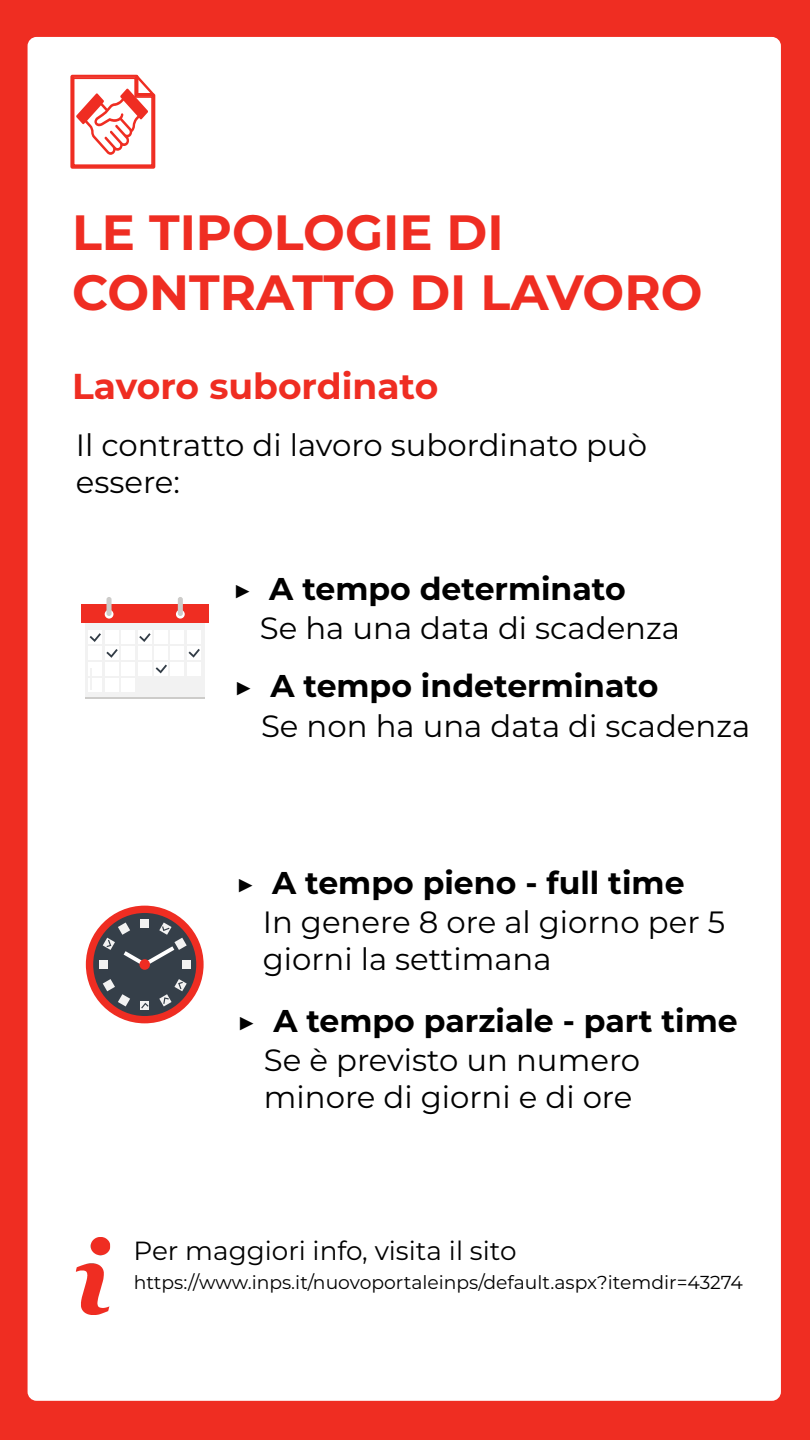
<style>
.page{position:relative;width:810px;height:1440px;background:#ef2d22}
.page>*{position:absolute;margin:0;border:0;box-sizing:border-box;transform-origin:0 0}
.t1{font:700 49.5px/59.4px "Montserrat";color:#ef2d22}
.t2{font:700 36px "Montserrat";color:#ef2d22}
.t3{font:700 31.5px "Montserrat";color:#000}
.t4{font:30.75px/36.9px "Montserrat";color:#000}
.t5{font:26.25px "Montserrat";color:#000}
.t6{font:18.75px "Montserrat";color:#000}
</style>
<div class="page">
<div style="left:28px;top:37px;width:753px;height:1364px;background:#fff;border-radius:9px"></div>
<svg style="left:70px;top:74px;width:86px;height:95px"></svg>
<img style="left:75px;top:1238px;width:36px;height:77px">
<svg style="left:86px;top:906px;width:118px;height:117px"></svg>
<div style="left:88px;top:908px;width:114px;height:113px;background:#ef2d22;border-radius:50%"></div>
<div style="left:93px;top:913px;width:103px;height:103px;background:#353f49;border-radius:50%"></div>
<div style="left:140px;top:919px;width:9px;height:9px;background:#f2f2f2"></div>
<div style="left:99px;top:960px;width:9px;height:9px;background:#f2f2f2"></div>
<svg style="left:103px;top:979px;width:27px;height:27px"></svg>
<div style="left:140px;top:1001px;width:9px;height:9px;background:#f2f2f2"></div>
<div style="left:182px;top:960px;width:9px;height:9px;background:#f2f2f2"></div>
<svg style="left:141px;top:1003px;width:8px;height:6px"></svg>
<svg style="left:159px;top:979px;width:28px;height:27px"></svg>
<svg style="left:103px;top:923px;width:84px;height:41px"></svg>
<div style="left:139px;top:959px;width:11px;height:11px;background:#ef2d22;border-radius:50%"></div>
<div style="left:81px;top:604px;width:128px;height:17px;background:#ef2d22"></div>
<div style="left:85px;top:616px;width:119px;height:83px;background:#cdccca"></div>
<svg style="left:85px;top:622px;width:119px;height:75px;background:#f3eeee"></svg>
<div style="left:81px;top:606px;width:128px;height:16px;background:#ef2d22"></div>
<svg style="left:105px;top:610px;width:8px;height:9px"></svg>
<svg style="left:176px;top:610px;width:9px;height:9px"></svg>
<div style="left:107px;top:597px;width:5px;height:19px;background:#cdccca;border-radius:2px"></div>
<div style="left:178px;top:597px;width:5px;height:19px;background:#cdccca;border-radius:2px"></div>
<div style="left:89px;top:631px;width:13px;height:13px;background:#fff"></div>
<div style="left:105px;top:631px;width:13px;height:13px;background:#fff"></div>
<div style="left:122px;top:631px;width:13px;height:13px;background:#fff"></div>
<div style="left:138px;top:631px;width:13px;height:13px;background:#fff"></div>
<div style="left:154px;top:631px;width:14px;height:13px;background:#fff"></div>
<div style="left:171px;top:631px;width:13px;height:13px;background:#fff"></div>
<div style="left:187px;top:631px;width:13px;height:13px;background:#fff"></div>
<div style="left:89px;top:647px;width:13px;height:13px;background:#fff"></div>
<div style="left:105px;top:647px;width:13px;height:13px;background:#fff"></div>
<div style="left:122px;top:647px;width:13px;height:13px;background:#fff"></div>
<div style="left:138px;top:647px;width:13px;height:13px;background:#fff"></div>
<div style="left:154px;top:647px;width:14px;height:13px;background:#fff"></div>
<div style="left:171px;top:647px;width:13px;height:13px;background:#fff"></div>
<div style="left:187px;top:647px;width:13px;height:13px;background:#fff"></div>
<div style="left:89px;top:663px;width:13px;height:13px;background:#fff"></div>
<div style="left:105px;top:663px;width:13px;height:13px;background:#fff"></div>
<div style="left:122px;top:663px;width:13px;height:13px;background:#fff"></div>
<div style="left:138px;top:663px;width:13px;height:13px;background:#fff"></div>
<div style="left:154px;top:663px;width:14px;height:13px;background:#fff"></div>
<div style="left:171px;top:663px;width:13px;height:13px;background:#fff"></div>
<div style="left:187px;top:663px;width:13px;height:13px;background:#fff"></div>
<div style="left:89px;top:678px;width:13px;height:14px;background:#fff"></div>
<div style="left:105px;top:678px;width:13px;height:14px;background:#fff"></div>
<div style="left:122px;top:678px;width:13px;height:14px;background:#fff"></div>
<svg style="left:90px;top:633px;width:11px;height:9px"></svg>
<svg style="left:106px;top:649px;width:12px;height:9px"></svg>
<svg style="left:139px;top:633px;width:12px;height:9px"></svg>
<svg style="left:189px;top:649px;width:11px;height:9px"></svg>
<svg style="left:156px;top:665px;width:11px;height:8px"></svg>
<hr style="left:90px;top:668px;width:2px;height:22px;background:#f2f2f2">
<h1 class="t1" style="left:72px;top:200px;width:632px">LE TIPOLOGIE DI<br>CONTRATTO DI LAVORO</h1>
<p class="t2" style="left:72px;top:361px;width:368px">Lavoro subordinato</p>
<p class="t4" style="left:76px;top:425px;width:573px">Il contratto di lavoro subordinato può essere:</p>
<p class="t3" style="left:232px;top:566px;width:395px">▶ A tempo determinato</p>
<p class="t4" style="left:260px;top:609px;width:422px">Se ha una data di scadenza</p>
<p class="t3" style="left:234px;top:663px;width:426px">▶ A tempo indeterminato</p>
<p class="t4" style="left:261px;top:707px;width:491px">Se non ha una data di scadenza</p>
<p class="t3" style="left:235px;top:860px;width:451px">▶ A tempo pieno - full time</p>
<p class="t4" style="left:263px;top:903px;width:464px">In genere 8 ore al giorno per 5 giorni la settimana</p>
<p class="t3" style="left:237px;top:998px;width:503px">▶ A tempo parziale - part time</p>
<p class="t4" style="left:264px;top:1041px;width:378px">Se è previsto un numero minore di giorni e di ore</p>
<p class="t5" style="left:134px;top:1232px;width:385px">Per maggiori info, visita il sito</p>
<p class="t6" style="left:134px;top:1269px;width:611px">https://www.inps.it/nuovoportaleinps/default.aspx?itemdir=43274</p>
</div>
